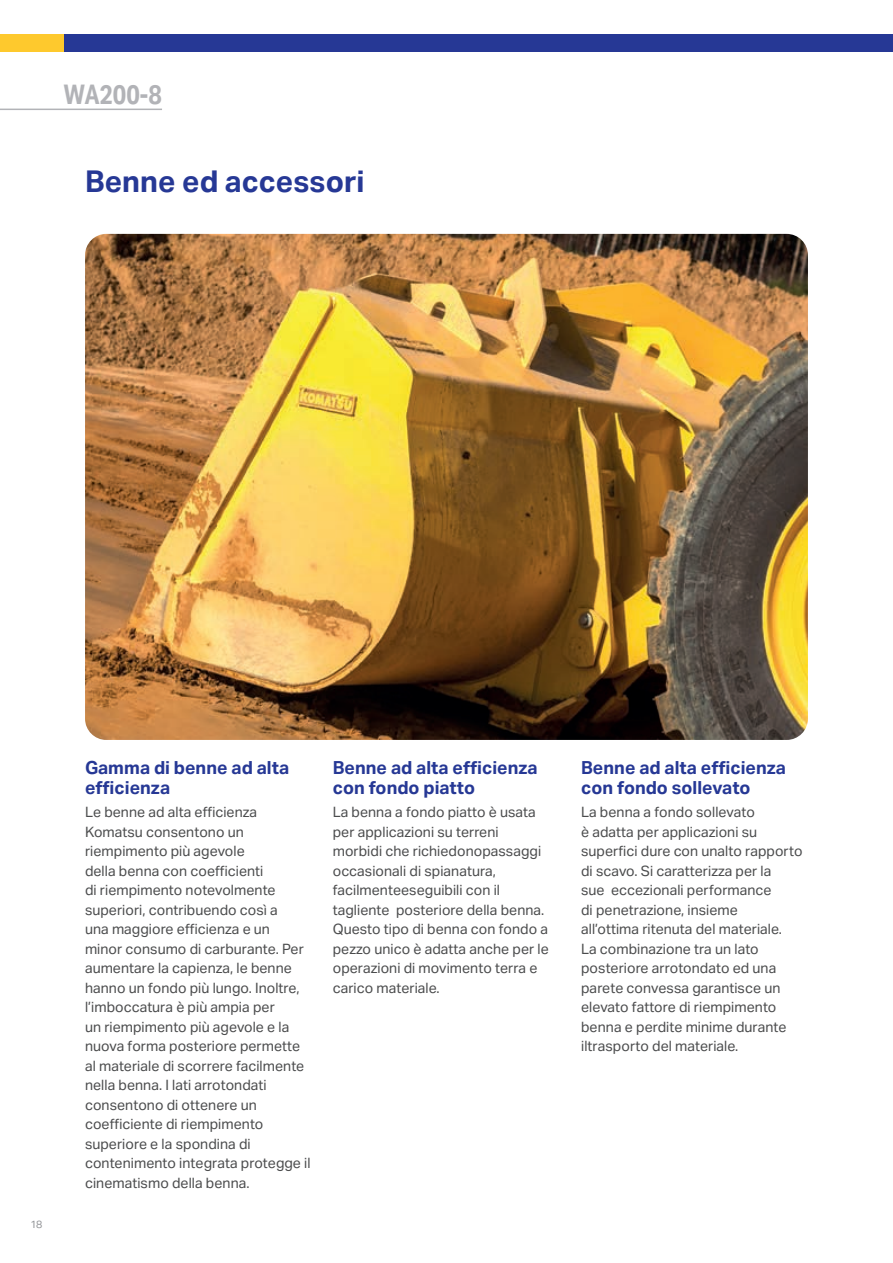
<style>
.page{position:relative;width:893px;height:1263px;background:#fff}
.page>*{position:absolute;margin:0;border:0;box-sizing:border-box;transform-origin:0 0}
.t1{font:700 30px "Aktiv Grotesk";color:#263895}
.t2{font:700 27px "Aktiv Grotesk Cd";color:#b2b3b7}
.t3{font:700 18px/19.5px "Aktiv Grotesk";color:#263895}
.t4{font:14.25px/19.5px "Aktiv Grotesk";color:#4b4c4d}
.t5{font:10.5px "Aktiv Grotesk";color:#939598}
</style>
<div class="page">
<img style="left:85px;top:234px;width:723px;height:506px">
<hr style="left:0;top:109px;width:162px;height:1px;background:#b2b3b7">
<div style="left:0;top:34px;width:143px;height:17px;background:#fec92d"></div>
<div style="left:64px;top:34px;width:829px;height:17px;background:#263895"></div>
<h2 class="t2" style="left:64px;top:79px;width:100px">WA200-8</h2>
<h1 class="t1" style="left:85px;top:164px;width:281px">Benne ed accessori</h1>
<p class="t5" style="left:30px;top:1218px;width:14px">18</p>
<p class="t3" style="left:85px;top:758px;width:206px">Gamma di benne ad alta efficienza</p>
<p class="t4" style="left:85px;top:803px;width:227px">Le benne ad alta efficienza<br>Komatsu consentono un riempimento più agevole<br>della benna con coefficienti<br>di riempimento notevolmente superiori, contribuendo così a<br>una maggiore efficienza e un minor consumo di carburante. Per aumentare la capienza, le benne hanno un fondo più lungo. Inoltre, l’imboccatura è più ampia per<br>un riempimento più agevole e la nuova forma posteriore permette al materiale di scorrere facilmente nella benna. I lati arrotondati consentono di ottenere un coefficiente di riempimento superiore e la spondina di contenimento integrata protegge il cinematismo della benna.</p>
<p class="t3" style="left:333px;top:758px;width:206px">Benne ad alta efficienza con fondo piatto</p>
<p class="t4" style="left:333px;top:803px;width:218px">La benna a fondo piatto è usata per applicazioni su terreni morbidi che richiedonopassaggi occasionali di spianatura, facilmenteeseguibili con il tagliente posteriore della benna.<br>Questo tipo di benna con fondo a pezzo unico è adatta anche per le operazioni di movimento terra e carico materiale.</p>
<p class="t3" style="left:581px;top:758px;width:206px">Benne ad alta efficienza con fondo sollevato</p>
<p class="t4" style="left:581px;top:803px;width:223px">La benna a fondo sollevato<br>è adatta per applicazioni su superfici dure con unalto rapporto di scavo. Si caratterizza per la<br>sue eccezionali performance<br>di penetrazione, insieme<br>all’ottima ritenuta del materiale.<br>La combinazione tra un lato posteriore arrotondato ed una parete convessa garantisce un elevato fattore di riempimento benna e perdite minime durante iltrasporto del materiale.</p>
</div>
